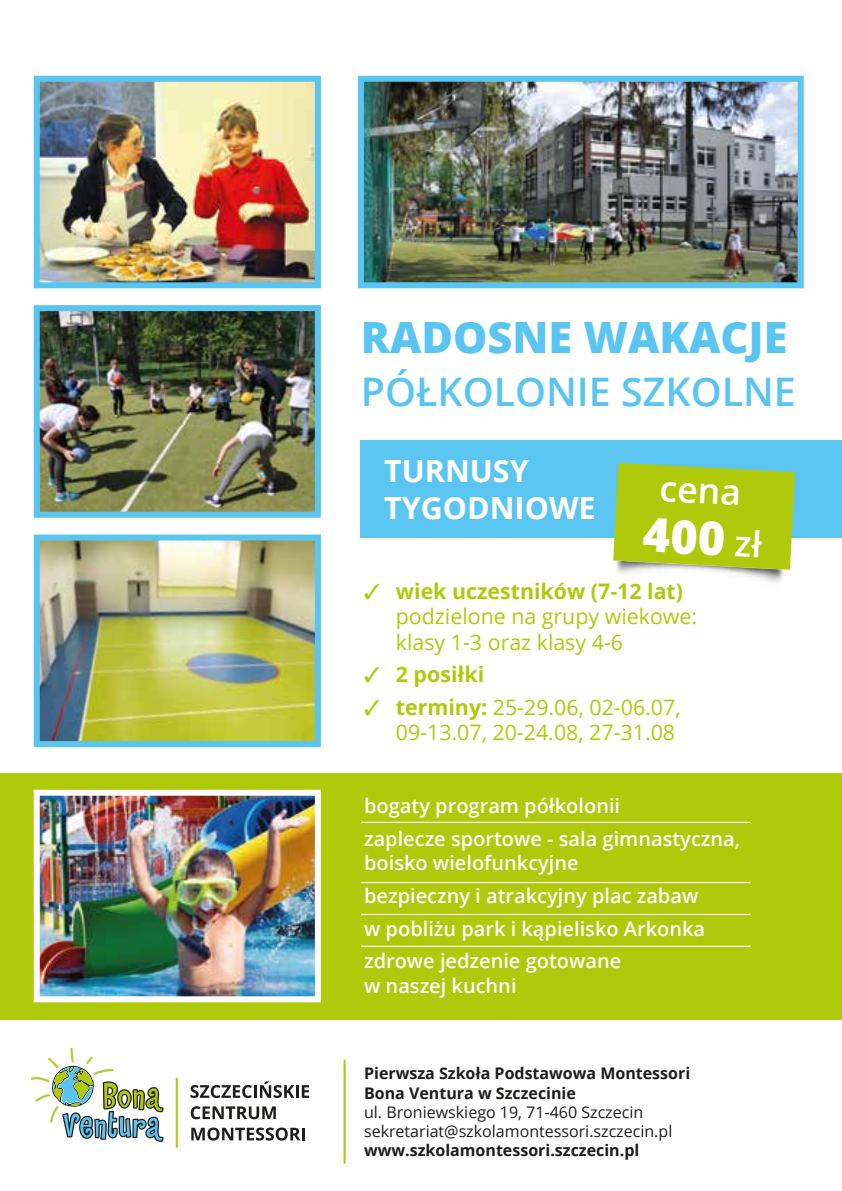
<style>
.page{position:relative;width:842px;height:1191px;background:#fff}
.page>*{position:absolute;margin:0;border:0;box-sizing:border-box;transform-origin:0 0}
.t1{font:800 46.8px "Open Sans";color:#fff}
.t2{font:800 43.2px "Open Sans";color:#5bc5f2}
.t3{font:600 39.4px "Open Sans";color:#5bc5f2}
.t4{font:600 35.6px "Open Sans";color:#fff}
.t5{font:700 30.6px/36.6px "Open Sans";color:#fff}
.t6{font:21.4px/25.6px "Open Sans";color:#afca0b}
.t7{font:700 21.4px "Open Sans";color:#afca0b}
.t8{font:600 20px/32.8px "Open Sans";color:#fff}
.t9{font:700 16px/19.2px "Open Sans";color:#1d1d1b}
.t10{font:16px/19.2px "Open Sans";color:#1d1d1b}
.s1{font-weight:600;font-size:35.6px}
.s2{font-weight:700}
</style>
<div class="page">
<div style="left:0;top:773px;width:842px;height:246px;background:#afca0b"></div>
<hr style="left:361px;top:882px;width:390px;height:1px;background:#fff">
<hr style="left:361px;top:821px;width:390px;height:2px;background:#fff">
<hr style="left:361px;top:913px;width:390px;height:2px;background:#fff">
<hr style="left:361px;top:945px;width:390px;height:2px;background:#fff">
<img style="left:41px;top:796px;width:273px;height:199px">
<div style="left:34px;top:789px;width:287px;height:213px;border:6px solid #fff"></div>
<img style="left:41px;top:83px;width:273px;height:198px">
<div style="left:34px;top:76px;width:287px;height:212px;border:6px solid #5bc5f2"></div>
<img style="left:365px;top:83px;width:432px;height:198px">
<div style="left:358px;top:76px;width:446px;height:212px;border:6px solid #5bc5f2"></div>
<img style="left:41px;top:312px;width:273px;height:199px">
<div style="left:34px;top:305px;width:287px;height:213px;border:6px solid #5bc5f2"></div>
<img style="left:41px;top:541px;width:273px;height:199px">
<div style="left:34px;top:534px;width:287px;height:213px;border:6px solid #5bc5f2"></div>
<svg style="left:190px;top:1081px;width:119px;height:17px"></svg>
<svg style="left:191px;top:1106px;width:85px;height:13px"></svg>
<svg style="left:191px;top:1127px;width:114px;height:13px"></svg>
<hr style="left:176px;top:1077px;width:2px;height:71px;background:#afca0b">
<svg style="left:30px;top:1048px;width:134px;height:93px"></svg>
<div style="left:361px;top:440px;width:481px;height:98px;background:#5bc5f2"></div>
<img style="left:617px;top:570px;width:167px;height:13px">
<svg style="left:613px;top:463px;width:182px;height:107px;background:#abc922"></svg>
<hr style="left:344px;top:1059px;width:2px;height:104px;background:#afca0b">
<h2 class="t2" style="left:361px;top:304px;width:428px">RADOSNE WAKACJE</h2>
<h3 class="t3" style="left:361px;top:364px;width:436px">PÓŁKOLONIE SZKOLNE</h3>
<h3 class="t5" style="left:384px;top:452px;width:213px">TURNUSY<br>TYGODNIOWE</h3>
<h3 class="t4" style="left:661px;top:464px;width:83px;rotate:3deg">cena</h3>
<h1 class="t1" style="left:645px;top:498px;width:121px;rotate:3deg">400 <span class="s1">zł</span></h1>
<p class="t6" style="left:396px;top:577px;width:303px;text-indent:-32px">✓ <span class="s2">wiek uczestników (7-12 lat) </span>podzielone na grupy wiekowe: klasy 1-3 oraz klasy 4-6</p>
<p class="t7" style="left:364px;top:659px;width:122px">✓ 2 posiłki</p>
<p class="t6" style="left:364px;top:693px;width:318px;text-align:right">✓ <span class="s2">terminy:</span> 25-29.06, 02-06.07,<br>09-13.07, 20-24.08, 27-31.08</p>
<p class="t8" style="left:364px;top:789px;width:377px">bogaty program półkolonii<br>zaplecze sportowe - sala gimnastyczna,</p>
<p class="t8" style="left:364px;top:846px;width:342px">boisko wielofunkcyjne<br>bezpieczny i atrakcyjny plac zabaw w pobliżu park i kąpielisko Arkonka zdrowe jedzenie gotowane</p>
<p class="t8" style="left:364px;top:968px;width:154px">w naszej kuchni</p>
<p class="t9" style="left:364px;top:1063px;width:328px">Pierwsza Szkoła Podstawowa Montessori<br>Bona Ventura w Szczecinie</p>
<p class="t10" style="left:364px;top:1102px;width:310px">ul. Broniewskiego 19, 71-460 Szczecin sekretariat@szkolamontessori.szczecin.pl</p>
<p class="t9" style="left:364px;top:1140px;width:277px">www.szkolamontessori.szczecin.pl</p>
</div>
